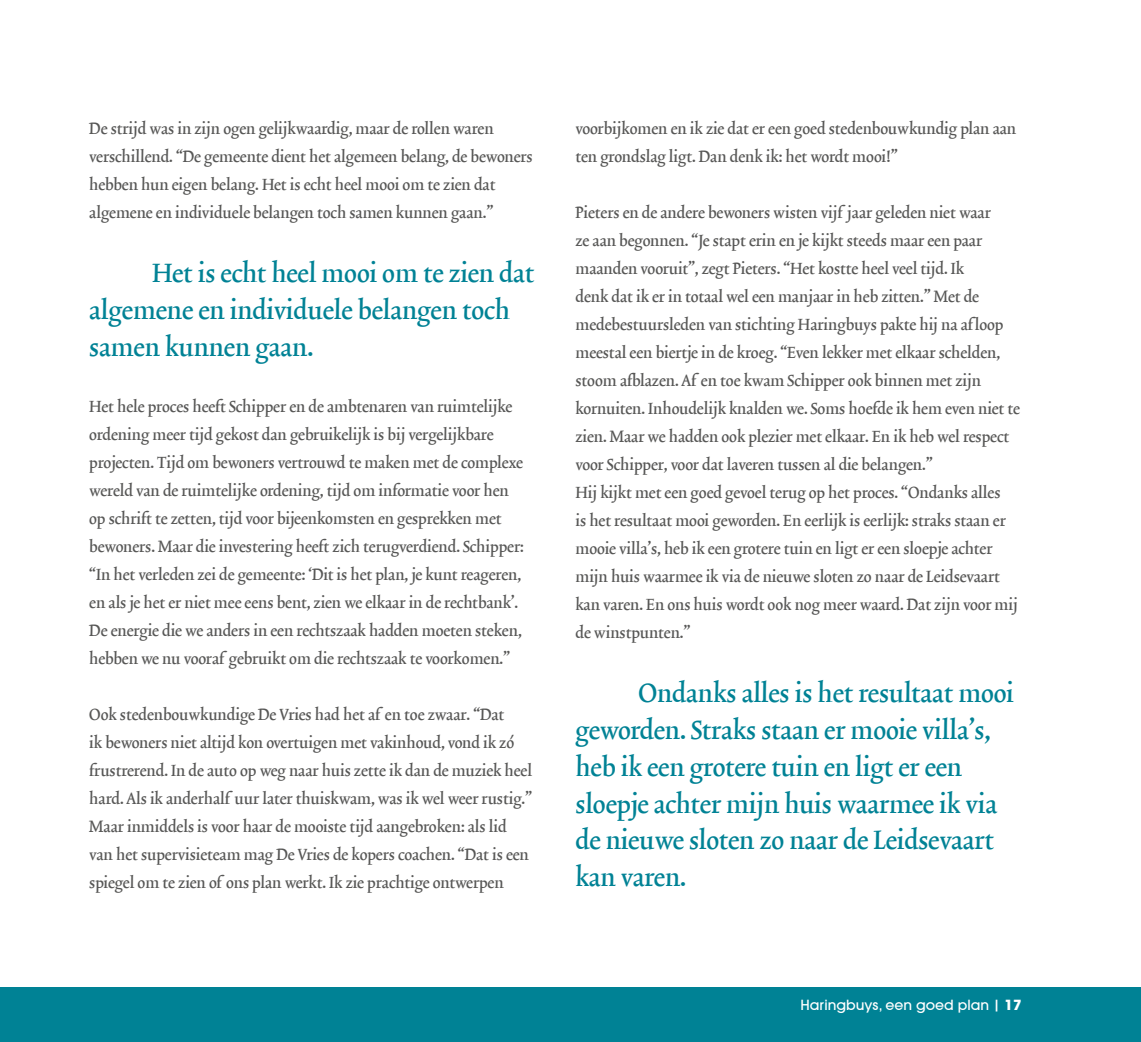
<style>
.page{position:relative;width:1141px;height:1042px;background:#fff}
.page>*{position:absolute;margin:0;border:0;box-sizing:border-box;transform-origin:0 0}
.t1{font:31.5px/36.8px "Trinite No 2 Medium Cond Tab";color:#008295}
.t2{font:19.25px/28px "Trinite No 2 Medium Cond Tab";color:#575756}
.t3{font:500 14px "ITC Avant Garde Gothic";color:#fff}
.s1{font-weight:700}
</style>
<div class="page">
<div style="left:0;top:987px;width:1141px;height:55px;background:#008295"></div>
<p class="t2" style="left:89px;top:115px;width:445px">De strijd was in zijn ogen gelijkwaardig, maar de rollen waren verschillend. “De gemeente dient het algemeen belang, de bewoners hebben hun eigen belang. Het is echt heel mooi om te zien dat algemene en individuele belangen toch samen kunnen gaan.”</p>
<h1 class="t1" style="left:89px;top:256px;width:446px;text-indent:63px">Het is echt heel mooi om te zien dat algemene en individuele belangen toch samen kunnen gaan.</h1>
<p class="t2" style="left:89px;top:393px;width:436px">Het hele proces heeft Schipper en de ambtenaren van ruimtelijke ordening meer tijd gekost dan gebruikelijk is bij vergelijkbare projecten. Tijd om bewoners vertrouwd te maken met de complexe wereld van de ruimtelijke ordening, tijd om informatie voor hen op schrift te zetten, tijd voor bijeenkomsten en gesprekken met bewoners. Maar die investering heeft zich terugverdiend. Schipper: “In het verleden zei de gemeente: ‘Dit is het plan, je kunt reageren, en als je het er niet mee eens bent, zien we elkaar in de rechtbank’.<br>De energie die we anders in een rechtszaak hadden moeten steken, hebben we nu vooraf gebruikt om die rechtszaak te voorkomen.”</p>
<p class="t2" style="left:89px;top:701px;width:444px">Ook stedenbouwkundige De Vries had het af en toe zwaar. “Dat<br>ik bewoners niet altijd kon overtuigen met vakinhoud, vond ik zó frustrerend. In de auto op weg naar huis zette ik dan de muziek heel hard. Als ik anderhalf uur later thuiskwam, was ik wel weer rustig.” Maar inmiddels is voor haar de mooiste tijd aangebroken: als lid van het supervisieteam mag De Vries de kopers coachen. “Dat is een spiegel om te zien of ons plan werkt. Ik zie prachtige ontwerpen</p>
<p class="t2" style="left:575px;top:115px;width:442px">voorbijkomen en ik zie dat er een goed stedenbouwkundig plan aan ten grondslag ligt. Dan denk ik: het wordt mooi!”</p>
<p class="t2" style="left:575px;top:199px;width:446px">Pieters en de andere bewoners wisten vijf jaar geleden niet waar<br>ze aan begonnen. “Je stapt erin en je kijkt steeds maar een paar maanden vooruit”, zegt Pieters. “Het kostte heel veel tijd. Ik<br>denk dat ik er in totaal wel een manjaar in heb zitten.” Met de medebestuursleden van stichting Haringbuys pakte hij na afloop meestal een biertje in de kroeg. “Even lekker met elkaar schelden, stoom afblazen. Af en toe kwam Schipper ook binnen met zijn kornuiten. Inhoudelijk knalden we. Soms hoefde ik hem even niet te zien. Maar we hadden ook plezier met elkaar. En ik heb wel respect voor Schipper, voor dat laveren tussen al die belangen.”<br>Hij kijkt met een goed gevoel terug op het proces. “Ondanks alles<br>is het resultaat mooi geworden. En eerlijk is eerlijk: straks staan er mooie villa’s, heb ik een grotere tuin en ligt er een sloepje achter mijn huis waarmee ik via de nieuwe sloten zo naar de Leidsevaart kan varen. En ons huis wordt ook nog meer waard. Dat zijn voor mij de winstpunten.”</p>
<h1 class="t1" style="left:575px;top:676px;width:440px;text-indent:63px">Ondanks alles is het resultaat mooi geworden. Straks staan er mooie villa’s, heb ik een grotere tuin en ligt er een sloepje achter mijn huis waarmee ik via de nieuwe sloten zo naar de Leidsevaart kan varen.</h1>
<p class="t3" style="left:800px;top:996px;width:223px">Haringbuys, een goed plan | <span class="s1">17</span></p>
</div>
